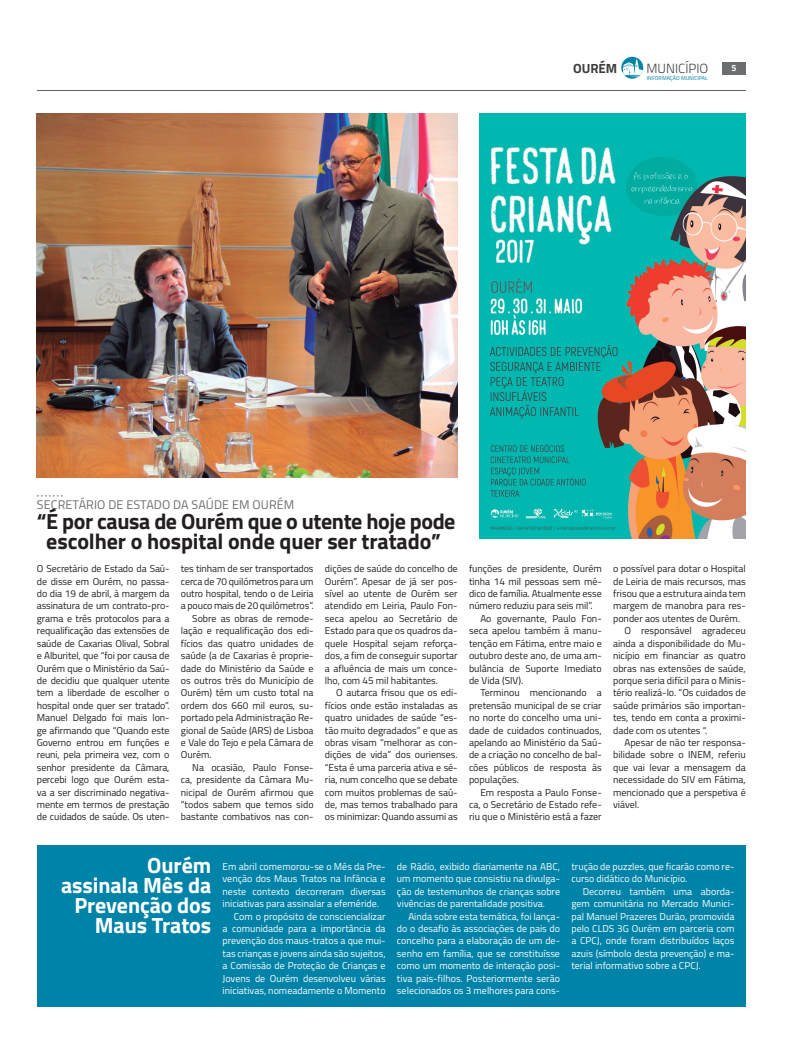
<style>
.page{position:relative;width:794px;height:1049px;background:#fff}
.page>*{position:absolute;margin:0;border:0;box-sizing:border-box;transform-origin:0 0}
.t1{font:700 22px/20px "Titillium";letter-spacing:-.005em;color:#231f20;text-align:center}
.t2{font:700 22px/20px "Titillium";letter-spacing:-.005em;color:#fff;text-align:right}
.t3{font:300 13.3px "Titillium";color:#3e3e3f}
.t4{font:700 13.3px "Titillium";color:#3e3e3f}
.t5{font:12.5px "Titillium";letter-spacing:.01em;color:#6c6d70}
.t6{font:10px/12.4px "Titillium";color:#231f20;text-align:justify}
.t7{font:10px/12.4px "Titillium";color:#fff;text-align:justify}
.t8{font:700 9px "Titillium";color:#fff}
.t9{font:5.5px "Titillium";color:#0083a8}
</style>
<div class="page">
<div style="left:722px;top:62px;width:24px;height:13px;background:#6c6d70"></div>
<svg style="left:621px;top:57px;width:22px;height:22px"></svg>
<hr style="left:37px;top:90px;width:709px;height:1px;background:#606063">
<div style="left:37px;top:845px;width:709px;height:161px;background:#0083a8"></div>
<svg style="left:37px;top:495px;width:26px;height:2px"></svg>
<img style="left:37px;top:113px;width:421px;height:364px">
<img style="left:480px;top:113px;width:266px;height:426px">
<h2 class="t4" style="left:573px;top:58px;width:46px">OURÉM</h2>
<h2 class="t3" style="left:646px;top:58px;width:63px">MUNICÍPIO</h2>
<p class="t8" style="left:731px;top:61px;width:7px">5</p>
<p class="t9" style="left:647px;top:74px;width:62px">INFORMAÇÃO MUNICIPAL</p>
<p class="t5" style="left:37px;top:496px;width:259px">SECRETÁRIO DE ESTADO DA SAÚDE EM OURÉM</p>
<h1 class="t1" style="left:37px;top:510px;width:420px">“É por causa de Ourém que o utente hoje pode escolher o hospital onde quer ser tratado”</h1>
<p class="t6" style="left:37px;top:562px;width:134px">O Secretário de Estado da Saú&shy;de disse em Ourém, no passa&shy;do dia 19 de abril, à margem da assinatura de um contrato-pro&shy;grama e três protocolos para a requalificação das extensões de saúde de Caxarias Olival, Sobral e Alburitel, que “foi por causa de Ourém que o Ministério da Saú&shy;de decidiu que qualquer utente tem a liberdade de escolher o hospital onde quer ser tratado”.<br>Manuel Delgado foi mais lon&shy;ge afirmando que “Quando este Governo entrou em funções e reuni, pela primeira vez, com o senhor presidente da Câmara, percebi logo que Ourém esta&shy;va a ser discriminado negativa&shy;mente em termos de prestação de cuidados de saúde. Os uten-</p>
<p class="t6" style="left:181px;top:562px;width:134px">tes tinham de ser transportados</p>
<p class="t6" style="left:325px;top:562px;width:134px">dições de saúde do concelho de Ourém”. Apesar de já ser pos&shy;sível ao utente de Ourém ser atendido em Leiria, Paulo Fon&shy;seca apelou ao Secretário de Estado para que os quadros da&shy;quele Hospital sejam reforça&shy;dos, a fim de conseguir suportar a afluência de mais um conce&shy;lho, com 45 mil habitantes.</p>
<p class="t6" style="left:325px;top:686px;width:134px;text-indent:11px">O autarca frisou que os edi&shy;fícios onde estão instaladas as quatro unidades de saúde “es&shy;tão muito degradados” e que as obras visam “melhorar as con&shy;dições de vida” dos ourienses. “Esta é uma parceria ativa e sé&shy;ria, num concelho que se debate com muitos problemas de saú&shy;de, mas temos trabalhado para os minimizar: Quando assumi as</p>
<p class="t6" style="left:181px;top:574px;width:134px">cerca de 70 quilómetros para um</p>
<p class="t6" style="left:181px;top:587px;width:134px">outro hospital, tendo o de Leiria</p>
<p class="t6" style="left:181px;top:599px;width:134px">a pouco mais de 20 quilómetros”.</p>
<p class="t6" style="left:192px;top:612px;width:123px">Sobre as obras de remode-</p>
<p class="t6" style="left:181px;top:624px;width:134px">lação e requalificação dos edi-</p>
<p class="t6" style="left:181px;top:636px;width:134px">fícios das quatro unidades de</p>
<p class="t6" style="left:181px;top:649px;width:134px">saúde (a de Caxarias é proprie-</p>
<p class="t6" style="left:181px;top:661px;width:134px">dade do Ministério da Saúde e</p>
<p class="t6" style="left:181px;top:674px;width:134px">os outros três do Município de</p>
<p class="t6" style="left:181px;top:686px;width:134px">Ourém) têm um custo total na</p>
<p class="t6" style="left:181px;top:698px;width:134px">ordem dos 660 mil euros, su-</p>
<p class="t6" style="left:181px;top:711px;width:134px">portado pela Administração Re-</p>
<p class="t6" style="left:181px;top:723px;width:134px">gional de Saúde (ARS) de Lisboa</p>
<p class="t6" style="left:181px;top:736px;width:134px">e Vale do Tejo e pela Câmara de</p>
<p class="t6" style="left:181px;top:748px;width:32px">Ourém.</p>
<p class="t6" style="left:192px;top:760px;width:123px">Na ocasião, Paulo Fonse-</p>
<p class="t6" style="left:181px;top:773px;width:134px">ca, presidente da Câmara Mu-</p>
<p class="t6" style="left:181px;top:785px;width:134px">nicipal de Ourém afirmou que</p>
<p class="t6" style="left:181px;top:798px;width:134px">“todos sabem que temos sido</p>
<p class="t6" style="left:181px;top:810px;width:134px">bastante combativos nas con-</p>
<p class="t6" style="left:469px;top:562px;width:134px">funções de presidente, Ourém</p>
<p class="t6" style="left:469px;top:574px;width:134px">tinha 14 mil pessoas sem mé-</p>
<p class="t6" style="left:469px;top:587px;width:134px">dico de família. Atualmente esse</p>
<p class="t6" style="left:469px;top:599px;width:125px">número reduziu para seis mil”.</p>
<p class="t6" style="left:480px;top:612px;width:123px">Ao governante, Paulo Fon-</p>
<p class="t6" style="left:469px;top:624px;width:134px">seca apelou também à manu-</p>
<p class="t6" style="left:469px;top:636px;width:134px">tenção em Fátima, entre maio e</p>
<p class="t6" style="left:469px;top:649px;width:134px">outubro deste ano, de uma am-</p>
<p class="t6" style="left:469px;top:661px;width:134px">bulância de Suporte Imediato</p>
<p class="t6" style="left:469px;top:674px;width:56px">de Vida (SIV).</p>
<p class="t6" style="left:480px;top:686px;width:123px">Terminou mencionando a</p>
<p class="t6" style="left:469px;top:698px;width:134px">pretensão municipal de se criar</p>
<p class="t6" style="left:469px;top:711px;width:134px">no norte do concelho uma uni-</p>
<p class="t6" style="left:469px;top:723px;width:134px">dade de cuidados continuados,</p>
<p class="t6" style="left:469px;top:736px;width:134px">apelando ao Ministério da Saú-</p>
<p class="t6" style="left:469px;top:748px;width:134px">de a criação no concelho de bal-</p>
<p class="t6" style="left:469px;top:760px;width:134px">cões públicos de resposta às</p>
<p class="t6" style="left:469px;top:773px;width:51px">populações.</p>
<p class="t6" style="left:480px;top:785px;width:123px">Em resposta a Paulo Fonse-</p>
<p class="t6" style="left:469px;top:798px;width:134px">ca, o Secretário de Estado refe-</p>
<p class="t6" style="left:469px;top:810px;width:134px">riu que o Ministério está a fazer</p>
<p class="t6" style="left:613px;top:562px;width:134px">o possível para dotar o Hospital</p>
<p class="t6" style="left:613px;top:574px;width:134px">de Leiria de mais recursos, mas</p>
<p class="t6" style="left:613px;top:587px;width:134px">frisou que a estrutura ainda tem</p>
<p class="t6" style="left:613px;top:599px;width:134px">margem de manobra para res-</p>
<p class="t6" style="left:613px;top:612px;width:129px">ponder aos utentes de Ourém.</p>
<p class="t6" style="left:624px;top:624px;width:123px">O responsável agradeceu</p>
<p class="t6" style="left:613px;top:636px;width:134px">ainda a disponibilidade do Mu-</p>
<p class="t6" style="left:613px;top:649px;width:134px">nicípio em financiar as quatro</p>
<p class="t6" style="left:613px;top:661px;width:134px">obras nas extensões de saúde,</p>
<p class="t6" style="left:613px;top:674px;width:134px">porque seria difícil para o Minis-</p>
<p class="t6" style="left:613px;top:686px;width:134px">tério realizá-lo. “Os cuidados de</p>
<p class="t6" style="left:613px;top:698px;width:134px">saúde primários são importan-</p>
<p class="t6" style="left:613px;top:711px;width:134px">tes, tendo em conta a proximi-</p>
<p class="t6" style="left:613px;top:723px;width:96px">dade com os utentes “.</p>
<p class="t6" style="left:624px;top:736px;width:123px">Apesar de não ter responsa-</p>
<p class="t6" style="left:613px;top:748px;width:134px">bilidade sobre o INEM, referiu</p>
<p class="t6" style="left:613px;top:760px;width:134px">que vai levar a mensagem da</p>
<p class="t6" style="left:613px;top:773px;width:134px">necessidade do SIV em Fátima,</p>
<p class="t6" style="left:613px;top:785px;width:134px">mencionado que a perspetiva é</p>
<p class="t6" style="left:613px;top:798px;width:28px">viável.</p>
<h1 class="t2" style="left:61px;top:854px;width:152px">Ourém<br>assinala Mês da<br>Prevenção dos<br>Maus Tratos</h1>
<p class="t7" style="left:223px;top:860px;width:164px">Em abril comemorou-se o Mês da Pre-</p>
<p class="t7" style="left:223px;top:872px;width:165px">venção dos Maus Tratos na Infância e</p>
<p class="t7" style="left:223px;top:884px;width:164px">neste contexto decorreram diversas</p>
<p class="t7" style="left:223px;top:897px;width:158px">iniciativas para assinalar a efeméride.</p>
<p class="t7" style="left:234px;top:909px;width:153px">Com o propósito de consciencializar</p>
<p class="t7" style="left:223px;top:922px;width:164px">a comunidade para a importância da</p>
<p class="t7" style="left:223px;top:934px;width:165px">prevenção dos maus-tratos a que mui-</p>
<p class="t7" style="left:223px;top:946px;width:164px">tas crianças e jovens ainda são sujeitos,</p>
<p class="t7" style="left:223px;top:959px;width:164px">a Comissão de Proteção de Crianças e</p>
<p class="t7" style="left:223px;top:971px;width:164px">Jovens de Ourém desenvolveu várias</p>
<p class="t7" style="left:223px;top:984px;width:164px">iniciativas, nomeadamente o Momento</p>
<p class="t7" style="left:397px;top:860px;width:164px">de Rádio, exibido diariamente na ABC, um momento que consistiu na divulga&shy;ção de testemunhos de crianças sobre vivências de parentalidade positiva.</p>
<p class="t7" style="left:397px;top:909px;width:165px;text-indent:11px">Ainda sobre esta temática, foi lança&shy;do o desafio às associações de pais do concelho para a elaboração de um de&shy;senho em família, que se constituísse como um momento de interação posi&shy;tiva pais-filhos. Posteriormente serão selecionados os 3 melhores para cons-</p>
<p class="t7" style="left:571px;top:860px;width:164px">trução de puzzles, que ficarão como re&shy;curso didático do Município.</p>
<p class="t7" style="left:571px;top:884px;width:165px;text-indent:11px">Decorreu também uma aborda&shy;gem comunitária no Mercado Munici&shy;pal Manuel Prazeres Durão, promovida pelo CLDS 3G Ourém em parceria com a CPCJ, onde foram distribuídos laços azuis (símbolo desta prevenção) e ma&shy;terial informativo sobre a CPCJ.</p>
</div>
